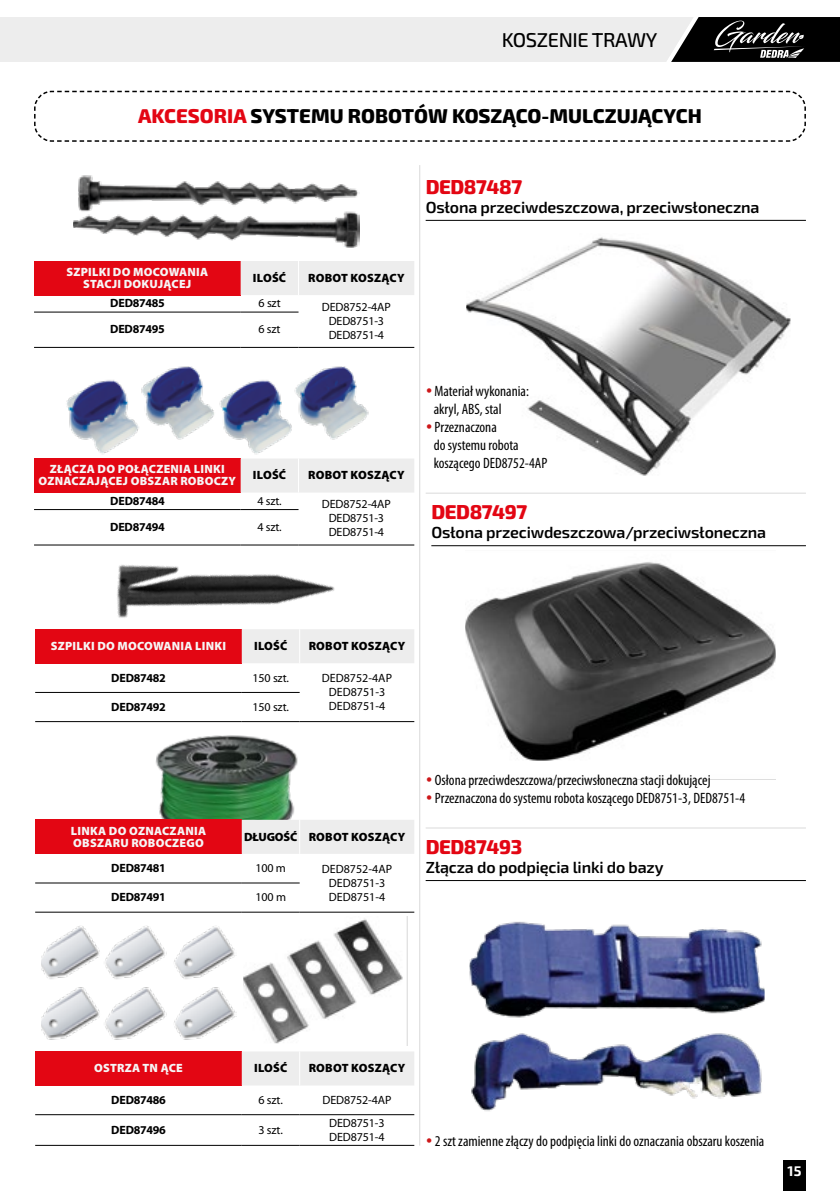
<style>
.page{position:relative;width:840px;height:1191px;background:#fff}
.page>*{position:absolute;margin:0;border:0;box-sizing:border-box;transform-origin:0 0}
.t1{font:800 20px "Exo 2";color:#000}
.t2{font:800 20px "Exo 2";letter-spacing:-.02em;color:#e30613}
.t3{font:500 20px "Exo 2";letter-spacing:-.02em;color:#000}
.t4{font:600 16px "Exo 2";letter-spacing:-.01em;color:#000}
.t5{font:condensed 15px/18px "Myriad Pro";color:#000}
.t6{font:700 14px "Exo 2";color:#fff}
.t7{font:12px/14px "Myriad Pro";letter-spacing:-.01em;color:#000;text-align:center}
.t8{font:900 12px/12px "Myriad Pro";letter-spacing:.02em;color:#f6f6f6;text-align:center}
.t9{font:700 12px "Myriad Pro";letter-spacing:-.03em;color:#000}
.t10{font:900 12px "Myriad Pro";letter-spacing:.02em;color:#000}
.t11{font:900 12px "Myriad Pro";letter-spacing:-.01em;color:#000}
.s1{color:#e30613}
.s2{color:#cd1719}
</style>
<div class="page">
<div style="left:782px;top:1160px;width:23px;height:31px;background:#000"></div>
<svg style="left:0;top:17px;width:839px;height:45px"></svg>
<img style="left:469px;top:921px;width:294px;height:190px">
<img style="left:466px;top:237px;width:323px;height:239px">
<img style="left:465px;top:546px;width:309px;height:234px">
<img style="left:74px;top:175px;width:285px;height:72px">
<div style="left:34px;top:261px;width:206px;height:34px;background:#e30613"></div>
<div style="left:240px;top:261px;width:174px;height:34px;background:#ededed"></div>
<hr style="left:34px;top:347px;width:206px;height:1px;background:#000">
<hr style="left:240px;top:347px;width:58px;height:1px;background:#000">
<hr style="left:298px;top:347px;width:116px;height:1px;background:#000">
<hr style="left:34px;top:312px;width:206px;height:1px;background:#000">
<hr style="left:240px;top:312px;width:58px;height:1px;background:#000">
<hr style="left:298px;top:261px;width:1px;height:34px;background:#fff">
<img style="left:66px;top:366px;width:303px;height:89px">
<div style="left:34px;top:458px;width:206px;height:34px;background:#e30613"></div>
<div style="left:240px;top:458px;width:174px;height:34px;background:#ededed"></div>
<hr style="left:34px;top:544px;width:206px;height:1px;background:#000">
<hr style="left:240px;top:544px;width:58px;height:1px;background:#000">
<hr style="left:298px;top:544px;width:116px;height:1px;background:#000">
<hr style="left:34px;top:509px;width:206px;height:1px;background:#000">
<hr style="left:240px;top:509px;width:58px;height:1px;background:#000">
<hr style="left:298px;top:458px;width:1px;height:34px;background:#fff">
<hr style="left:425px;top:220px;width:380px;height:1px;background:#000">
<hr style="left:431px;top:545px;width:374px;height:1px;background:#000">
<hr style="left:425px;top:880px;width:380px;height:1px;background:#000">
<img style="left:155px;top:735px;width:143px;height:84px">
<div style="left:35px;top:819px;width:207px;height:35px;background:#e30613"></div>
<div style="left:242px;top:819px;width:172px;height:35px;background:#ededed"></div>
<hr style="left:35px;top:911px;width:207px;height:1px;background:#000">
<hr style="left:242px;top:911px;width:57px;height:1px;background:#000">
<hr style="left:299px;top:911px;width:115px;height:1px;background:#000">
<hr style="left:35px;top:882px;width:207px;height:1px;background:#000">
<hr style="left:242px;top:882px;width:57px;height:1px;background:#000">
<hr style="left:299px;top:819px;width:1px;height:35px;background:#fff">
<img style="left:41px;top:926px;width:195px;height:114px">
<img style="left:244px;top:916px;width:163px;height:129px">
<div style="left:35px;top:1051px;width:207px;height:34px;background:#e30613"></div>
<div style="left:242px;top:1052px;width:172px;height:33px;background:#ededed"></div>
<hr style="left:35px;top:1145px;width:207px;height:1px;background:#000">
<hr style="left:242px;top:1145px;width:57px;height:1px;background:#000">
<hr style="left:299px;top:1145px;width:115px;height:1px;background:#000">
<hr style="left:35px;top:1114px;width:207px;height:1px;background:#000">
<hr style="left:242px;top:1114px;width:57px;height:1px;background:#000">
<hr style="left:299px;top:1114px;width:115px;height:1px;background:#000">
<hr style="left:299px;top:1051px;width:1px;height:34px;background:#fff">
<div style="left:35px;top:629px;width:207px;height:34px;background:#e30613"></div>
<div style="left:242px;top:629px;width:172px;height:34px;background:#ededed"></div>
<hr style="left:35px;top:721px;width:207px;height:1px;background:#000">
<hr style="left:242px;top:721px;width:57px;height:1px;background:#000">
<hr style="left:299px;top:721px;width:115px;height:1px;background:#000">
<hr style="left:35px;top:692px;width:207px;height:1px;background:#000">
<hr style="left:242px;top:692px;width:57px;height:1px;background:#000">
<hr style="left:299px;top:629px;width:1px;height:34px;background:#fff">
<img style="left:117px;top:565px;width:218px;height:53px">
<svg style="left:34px;top:90px;width:772px;height:52px"></svg>
<hr style="left:419px;top:165px;width:1px;height:980px;background:#dadada">
<hr style="left:425px;top:493px;width:380px;height:1px;background:#dadada">
<hr style="left:425px;top:827px;width:380px;height:1px;background:#dadada">
<h1 class="t3" style="left:501px;top:26px;width:157px">KOSZENIE TRAWY</h1>
<h1 class="t3" style="left:565px;top:26px;width:93px">ZASIL NIE</h1>
<h1 class="t1" style="left:138px;top:102px;width:564px"><span class="s1">AKCESORIA</span> SYSTEMU ROBOTÓW KOSZĄCO-MULCZUJĄCYCH</h1>
<p class="t8" style="left:66px;top:265px;width:143px">SZPILKI DO MOCOWANIA<br>STACJI DOKUJĄCEJ</p>
<p class="t10" style="left:253px;top:270px;width:35px">ILOŚĆ</p>
<p class="t10" style="left:308px;top:270px;width:98px">ROBOT KOSZĄCY</p>
<p class="t9" style="left:110px;top:295px;width:56px">DED87485</p>
<p class="t7" style="left:258px;top:296px;width:24px">6 szt</p>
<p class="t7" style="left:322px;top:300px;width:70px">DED8752-4AP<br>DED8751-3<br>DED8751-4</p>
<p class="t9" style="left:110px;top:321px;width:56px">DED87495</p>
<p class="t7" style="left:258px;top:322px;width:24px">6 szt</p>
<p class="t8" style="left:38px;top:463px;width:199px">ZŁĄCZA DO POŁĄCZENIA LINKI<br>OZNACZAJĄCEJ OBSZAR ROBOCZY</p>
<p class="t10" style="left:253px;top:467px;width:35px">ILOŚĆ</p>
<p class="t10" style="left:308px;top:467px;width:98px">ROBOT KOSZĄCY</p>
<p class="t9" style="left:110px;top:493px;width:56px">DED87484</p>
<p class="t7" style="left:257px;top:493px;width:26px">4 szt.</p>
<p class="t7" style="left:322px;top:497px;width:70px">DED8752-4AP<br>DED8751-3<br>DED8751-4</p>
<p class="t9" style="left:110px;top:519px;width:56px">DED87494</p>
<p class="t7" style="left:257px;top:520px;width:26px">4 szt.</p>
<h1 class="t2" style="left:425px;top:173px;width:98px">DED87487</h1>
<p class="t4" style="left:425px;top:196px;width:335px">Osłona przeciwdeszczowa, przeciwsłoneczna</p>
<p class="t5" style="left:433px;top:382px;width:97px;text-indent:-8px"><span class="s2">•</span> Materiał wykonania: akryl, ABS, stal</p>
<p class="t5" style="left:433px;top:418px;width:115px;text-indent:-8px"><span class="s2">•</span> Przeznaczona<br>do systemu robota koszącego DED8752-4AP</p>
<h1 class="t2" style="left:431px;top:498px;width:97px">DED87497</h1>
<p class="t4" style="left:431px;top:521px;width:336px">Osłona przeciwdeszczowa/przeciwsłoneczna</p>
<p class="t8" style="left:51px;top:639px;width:177px">SZPILKI DO MOCOWANIA LINKI</p>
<p class="t10" style="left:254px;top:638px;width:35px">ILOŚĆ</p>
<p class="t10" style="left:308px;top:638px;width:98px">ROBOT KOSZĄCY</p>
<p class="t9" style="left:111px;top:669px;width:56px">DED87482</p>
<p class="t7" style="left:252px;top:670px;width:38px">150 szt.</p>
<p class="t7" style="left:322px;top:671px;width:72px">DED8752-4AP<br>DED8751-3</p>
<p class="t9" style="left:111px;top:699px;width:56px">DED87492</p>
<p class="t7" style="left:252px;top:699px;width:38px">150 szt.</p>
<p class="t7" style="left:328px;top:699px;width:58px">DED8751-4</p>
<p class="t8" style="left:71px;top:824px;width:137px;text-align:left">LINKA DO OZNACZANIA<br>OBSZARU ROBOCZEGO</p>
<p class="t11" style="left:244px;top:828px;width:163px">DŁUGOŚĆ ROBOT KOSZĄCY</p>
<p class="t9" style="left:111px;top:860px;width:56px">DED87481</p>
<p class="t7" style="left:255px;top:861px;width:32px">100 m</p>
<p class="t7" style="left:322px;top:861px;width:72px">DED8752-4AP<br>DED8751-3</p>
<p class="t9" style="left:111px;top:889px;width:56px">DED87491</p>
<p class="t7" style="left:255px;top:890px;width:32px">100 m</p>
<p class="t7" style="left:328px;top:889px;width:58px">DED8751-4</p>
<p class="t5" style="left:425px;top:771px;width:286px"><span class="s2">•</span> Osłona przeciwdeszczowa/przeciwsłoneczna stacji dokującej</p>
<p class="t5" style="left:425px;top:789px;width:321px"><span class="s2">•</span> Przeznaczona do systemu robota koszącego DED8751-3, DED8751-4</p>
<h1 class="t2" style="left:425px;top:833px;width:98px">DED87493</h1>
<p class="t4" style="left:425px;top:856px;width:239px">Złącza do podpięcia linki do bazy</p>
<p class="t8" style="left:94px;top:1061px;width:90px">OSTRZA TN ĄCE</p>
<p class="t10" style="left:254px;top:1060px;width:35px">ILOŚĆ</p>
<p class="t10" style="left:308px;top:1060px;width:98px">ROBOT KOSZĄCY</p>
<p class="t9" style="left:111px;top:1092px;width:56px">DED87486</p>
<p class="t7" style="left:258px;top:1092px;width:26px">6 szt.</p>
<p class="t7" style="left:322px;top:1092px;width:70px">DED8752-4AP</p>
<p class="t9" style="left:111px;top:1121px;width:56px">DED87496</p>
<p class="t7" style="left:258px;top:1122px;width:26px">3 szt.</p>
<p class="t7" style="left:329px;top:1115px;width:57px;text-align:left">DED8751-3<br>DED8751-4</p>
<p class="t5" style="left:425px;top:1131px;width:340px"><span class="s2">•</span> 2 szt zamienne złączy do podpięcia linki do oznaczania obszaru koszenia</p>
<p class="t6" style="left:787px;top:1161px;width:15px">15</p>
</div>
